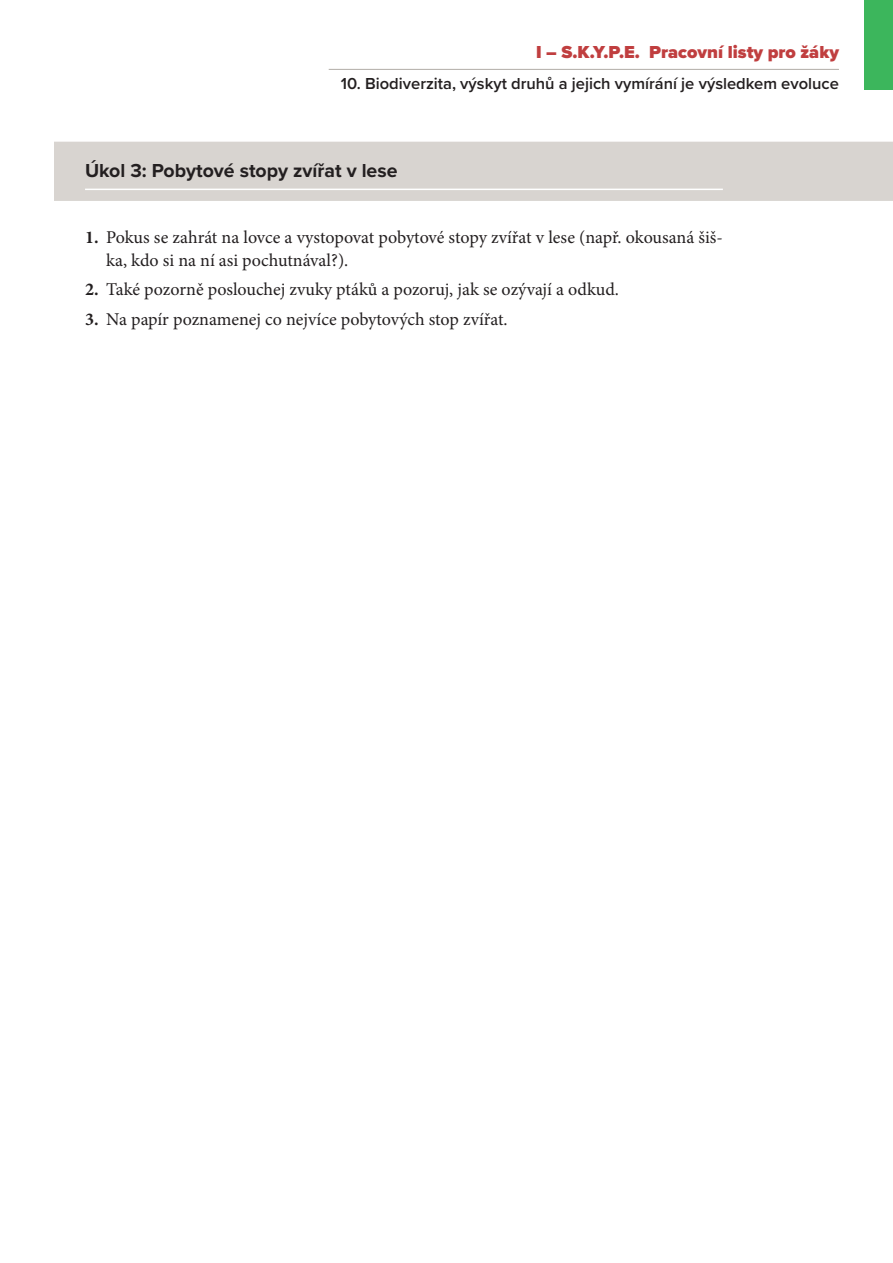
<style>
.page{position:relative;width:893px;height:1263px;background:#fff}
.page>*{position:absolute;margin:0;border:0;box-sizing:border-box;transform-origin:0 0}
.t1{font:700 19.5px "Proxima Nova";color:#231f20}
.t2{font:18px/22.5px "Minion Pro";color:#231f20}
.t3{font:900 18px "Proxima Nova";color:#c03e3f}
.t4{font:600 16.5px "Proxima Nova";color:#231f20}
.s1{font-weight:700}
</style>
<div class="page">
<hr style="left:329px;top:69px;width:510px;height:1px;background:#b1ada7">
<div style="left:864px;top:0;width:29px;height:89px;background:#3cb65c"></div>
<div style="left:54px;top:142px;width:839px;height:59px;background:#d8d4d0"></div>
<hr style="left:85px;top:189px;width:638px;height:1px;background:#fff">
<p class="t3" style="left:536px;top:38px;width:304px">I – S.K.Y.P.E. Pracovní listy pro žáky</p>
<p class="t4" style="left:341px;top:71px;width:500px">10. Biodiverzita, výskyt druhů a jejich vymírání je výsledkem evoluce</p>
<p class="t1" style="left:85px;top:156px;width:314px">Úkol 3: Pobytové stopy zvířat v lese</p>
<p class="t2" style="left:106px;top:226px;width:618px;text-indent:-21px"><span class="s1">1.</span> Pokus se zahrát na lovce a vystopovat pobytové stopy zvířat v lese (např. okousaná šiš&shy;ka, kdo si na ní asi pochutnával?).</p>
<p class="t2" style="left:85px;top:278px;width:535px"><span class="s1">2.</span> Také pozorně poslouchej zvuky ptáků a pozoruj, jak se ozývají a odkud.</p>
<p class="t2" style="left:85px;top:308px;width:424px"><span class="s1">3.</span> Na papír poznamenej co nejvíce pobytových stop zvířat.</p>
</div>
